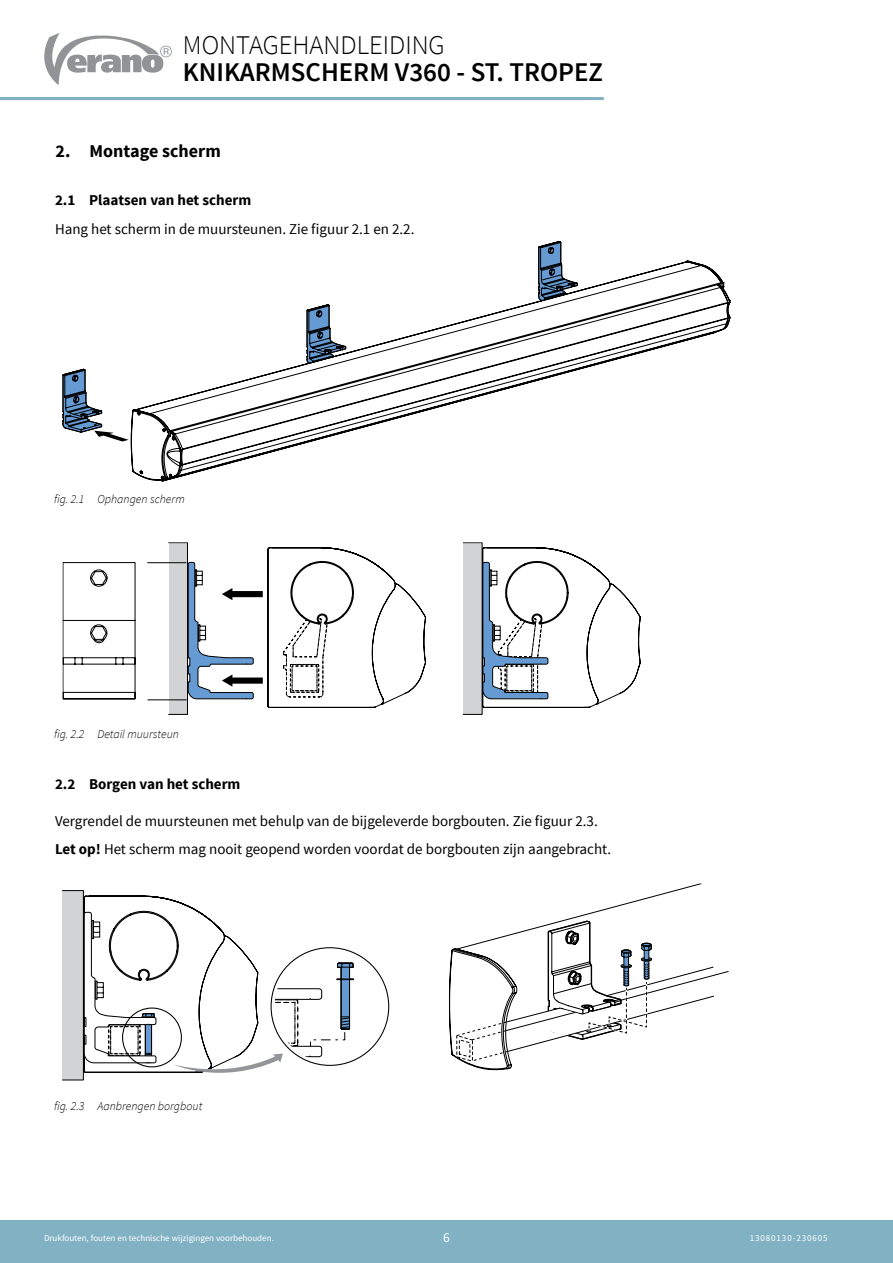
<style>
.page{position:relative;width:893px;height:1263px;background:#fff}
.page>*{position:absolute;margin:0;border:0;box-sizing:border-box;transform-origin:0 0}
.t1{font:600 27px "Source Sans Pro";color:#000}
.t2{font:300 27px "Source Sans Pro";color:#000}
.t3{font:700 18px "Source Sans Pro";color:#000}
.t4{font:15px/28.5px "Source Sans Pro";color:#000}
.t5{font:700 15px "Source Sans Pro";color:#000}
.t6{font:13.5px "Source Sans Pro";color:#fff}
.t7{font:italic 300 12px "Source Sans Pro";color:#000}
.t8{font:9px "Source Sans Pro";color:#fff}
.t9{font:9px "Source Sans Pro";letter-spacing:.1em;color:#fff}
.s1{font-weight:700}
</style>
<div class="page">
<svg style="left:44px;top:33px;width:128px;height:52px"></svg>
<hr style="left:0;top:97px;width:604px;height:3px;background:#81b2c3">
<div style="left:0;top:1220px;width:893px;height:43px;background:#81b2c3"></div>
<div style="left:169px;top:543px;width:18px;height:171px;background:#d1d3d4"></div>
<hr style="left:148px;top:562px;width:38px;height:1px;background:#000">
<hr style="left:148px;top:700px;width:38px;height:1px;background:#000">
<div style="left:231px;top:677px;width:32px;height:7px;background:#000"></div>
<div style="left:231px;top:591px;width:32px;height:6px;background:#000"></div>
<svg style="left:267px;top:547px;width:159px;height:161px"></svg>
<svg style="left:187px;top:561px;width:67px;height:142px"></svg>
<div style="left:463px;top:543px;width:19px;height:171px;background:#d1d3d4"></div>
<svg style="left:482px;top:547px;width:159px;height:161px"></svg>
<svg style="left:63px;top:562px;width:73px;height:138px"></svg>
<svg style="left:131px;top:260px;width:599px;height:222px"></svg>
<svg style="left:63px;top:368px;width:66px;height:73px"></svg>
<svg style="left:306px;top:304px;width:41px;height:65px"></svg>
<svg style="left:537px;top:241px;width:41px;height:64px"></svg>
<div style="left:63px;top:890px;width:20px;height:190px;background:#d1d3d4"></div>
<svg style="left:83px;top:895px;width:301px;height:185px"></svg>
<div style="left:268px;top:944px;width:124px;height:125px;border:7px solid #fff;border-radius:50%"></div>
<svg style="left:564px;top:883px;width:165px;height:131px"></svg>
<svg style="left:449px;top:920px;width:203px;height:150px"></svg>
<h1 class="t2" style="left:183px;top:29px;width:263px">MONTAGEHANDLEIDING</h1>
<h1 class="t1" style="left:183px;top:55px;width:422px">KNIKARMSCHERM V360 - ST. TROPEZ</h1>
<p class="t3" style="left:56px;top:139px;width:167px">2. Montage scherm</p>
<p class="t5" style="left:55px;top:190px;width:198px">2.1 Plaatsen van het scherm</p>
<p class="t4" style="left:55px;top:215px;width:361px">Hang het scherm in de muursteunen. Zie figuur 2.1 en 2.2.</p>
<p class="t7" style="left:54px;top:491px;width:132px">fig. 2.1 Ophangen scherm</p>
<p class="t7" style="left:54px;top:727px;width:127px">fig. 2.2 Detail muursteun</p>
<p class="t5" style="left:55px;top:774px;width:187px">2.2 Borgen van het scherm</p>
<p class="t4" style="left:55px;top:807px;width:558px">Vergrendel de muursteunen met behulp van de bijgeleverde borgbouten. Zie figuur 2.3.<br><span class="s1">Let op!</span> Het scherm mag nooit geopend worden voordat de borgbouten zijn aangebracht.</p>
<p class="t7" style="left:54px;top:1098px;width:150px">fig. 2.3 Aanbrengen borgbout</p>
<p class="t8" style="left:44px;top:1233px;width:231px">Drukfouten, fouten en technische wijzigingen voorbehouden.</p>
<p class="t6" style="left:443px;top:1229px;width:8px">6</p>
<p class="t9" style="left:750px;top:1233px;width:80px">13080130-230605</p>
</div>
